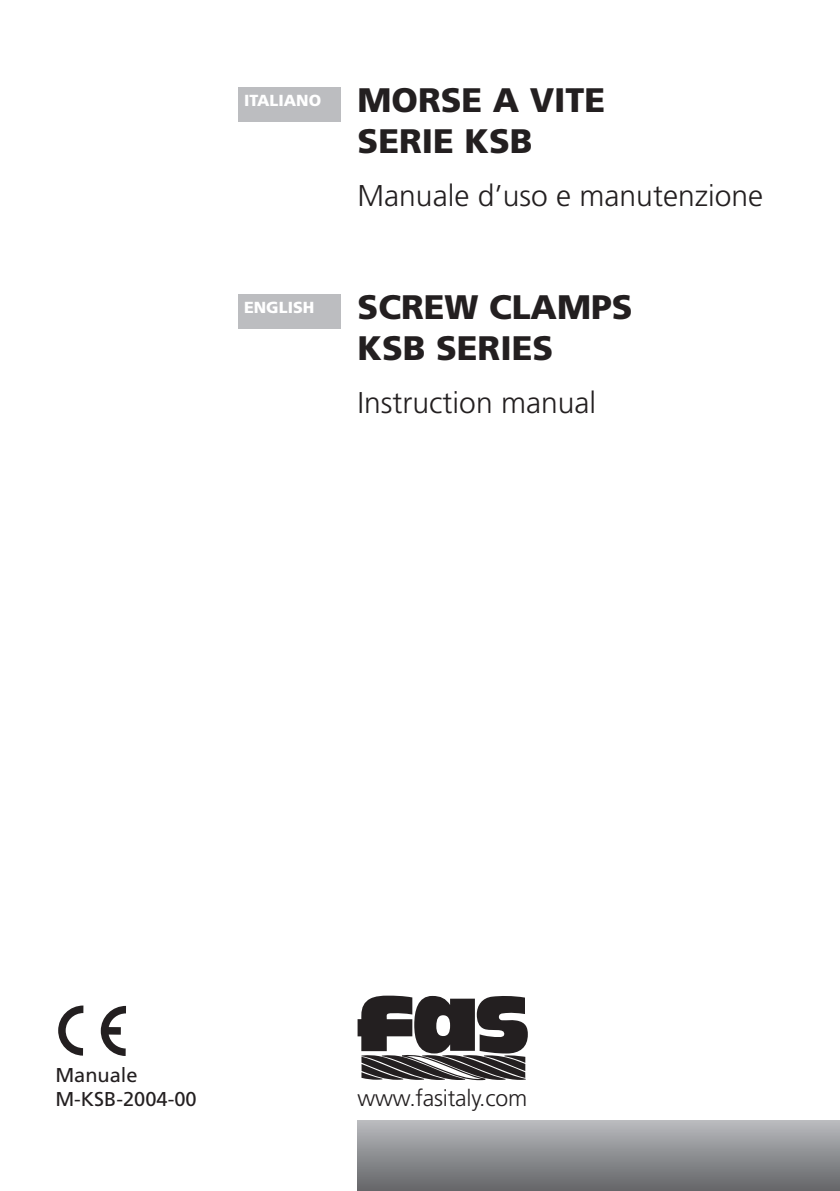
<style>
.page{position:relative;width:840px;height:1191px;background:#fff}
.page>*{position:absolute;margin:0;border:0;box-sizing:border-box;transform-origin:0 0}
.t1{font:900 34px/40.8px "Frutiger";color:#231f20}
.t2{font:300 30px "Frutiger";color:#231f20}
.t3{font:300 23px "Frutiger";letter-spacing:-.01em;color:#231f20}
.t4{font:20px/24px "Frutiger";color:#231f20}
.t5{font:900 16px "Frutiger";color:#fff}
</style>
<div class="page">
<svg style="left:58px;top:1005px;width:25px;height:50px"></svg>
<svg style="left:101px;top:1005px;width:25px;height:51px"></svg>
<div style="left:238px;top:88px;width:102px;height:34px;background:#bcbdc0"></div>
<div style="left:238px;top:294px;width:102px;height:34px;background:#bcbdc0"></div>
<div style="left:357px;top:1120px;width:482px;height:71px;background:linear-gradient(to bottom,#b9bbbe,#636467)"></div>
<svg style="left:357px;top:995px;width:170px;height:85px"></svg>
<p class="t5" style="left:244px;top:91px;width:79px">ITALIANO</p>
<p class="t5" style="left:244px;top:297px;width:72px">ENGLISH</p>
<p class="t1" style="left:357px;top:80px;width:249px">MORSE A VITE<br>SERIE KSB</p>
<p class="t2" style="left:357px;top:178px;width:407px">Manuale d’uso e manutenzione</p>
<p class="t1" style="left:357px;top:286px;width:276px">SCREW CLAMPS<br>KSB SERIES</p>
<p class="t2" style="left:357px;top:385px;width:240px">Instruction manual</p>
<p class="t4" style="left:55px;top:1063px;width:143px">Manuale<br>M-KSB-2004-00</p>
<p class="t3" style="left:357px;top:1085px;width:171px">www.fasitaly.com</p>
</div>
